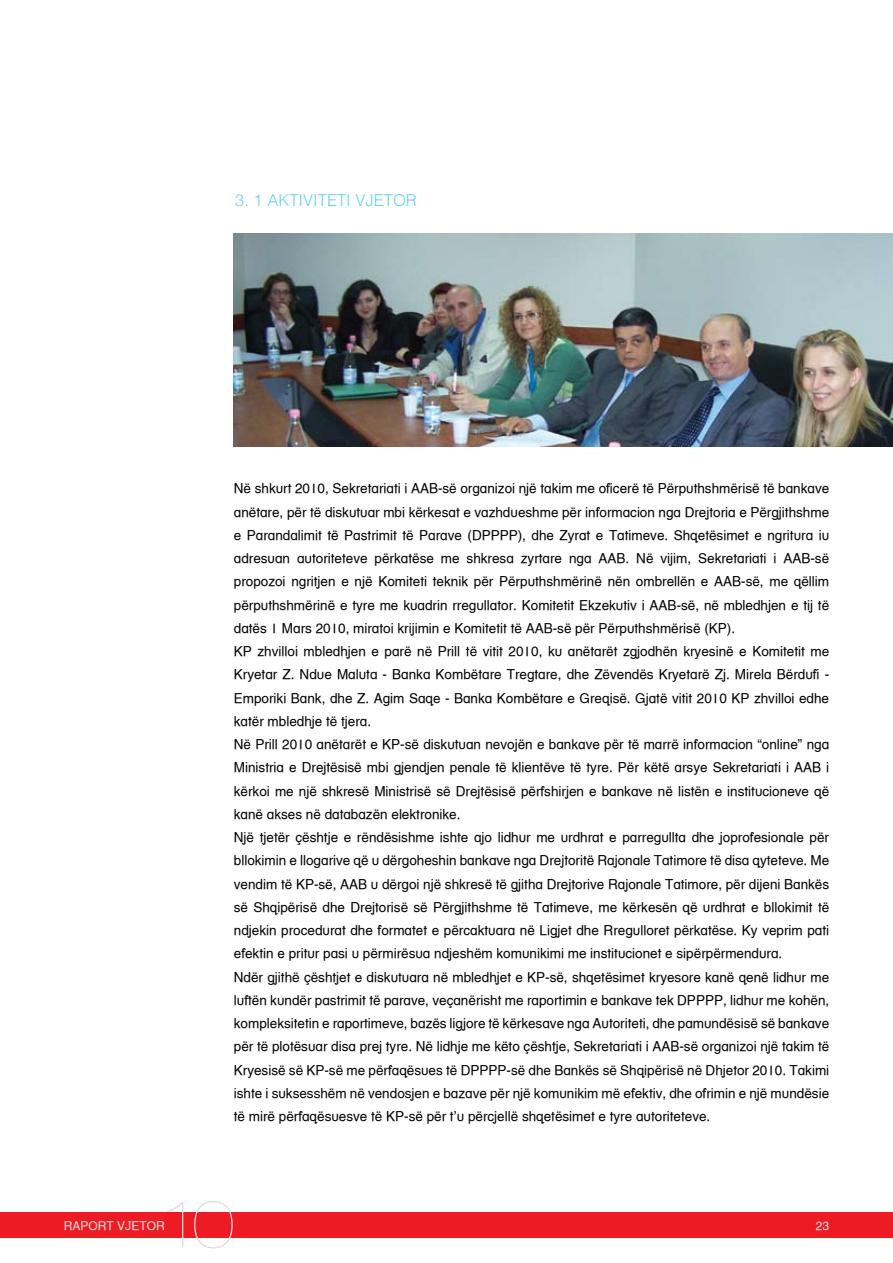
<style>
.page{position:relative;width:893px;height:1263px;background:#fff}
.page>*{position:absolute;margin:0;border:0;box-sizing:border-box;transform-origin:0 0}
.t1{font:300 16.5px "Helvetica LT";color:#6dcff6}
.t2{font:13.5px/23.2px "Helvetica Textbook LT";color:#000}
.t3{font:12px "Helvetica Textbook LT";color:#dcddde}
</style>
<div class="page">
<div style="left:0;top:1212px;width:893px;height:25px;background:#ed1c24"></div>
<svg style="left:167px;top:1201px;width:66px;height:47px"></svg>
<img style="left:234px;top:234px;width:659px;height:212px">
<p class="t1" style="left:235px;top:189px;width:183px">3. 1 AKTIVITETI VJETO R</p>
<p class="t2" style="left:234px;top:477px;width:597px">Në shkurt 2010, Sekretariati i AAB-së organizoi një takim me oficerë të Përputhshmërisë të bankave anëtare, për të diskutuar mbi kërkesat e vazhdueshme për informacion nga Drejtoria e Përgjithshme e Parandalimit të Pastrimit të Parave (DPPPP), dhe Zyrat e Tatimeve. Shqetësimet e ngritura iu adresuan autoriteteve përkatëse me shkresa zyrtare nga AAB. Në vijim, Sekretariati i AAB-së propozoi ngritjen e një Komiteti teknik për Përputhshmërinë nën ombrellën e AAB-së, me qëllim përputhshmërinë e tyre me kuadrin rregullator. Komitetit Ekzekutiv i AAB-së, në mbledhjen e tij të datës 1 Mars 2010, miratoi krijimin e Komitetit të AAB-së për Përputhshmërisë (KP).<br>KP zhvilloi mbledhjen e parë në Prill të vitit 2010, ku anëtarët zgjodhën kryesinë e Komitetit me Kryetar Z. Ndue Maluta - Banka Kombëtare Tregtare, dhe Zëvendës Kryetarë Zj. Mirela Bërdufi - Emporiki Bank, dhe Z. Agim Saqe - Banka Kombëtare e Greqisë. Gjatë vitit 2010 KP zhvilloi edhe katër mbledhje të tjera.<br>Në Prill 2010 anëtarët e KP-së diskutuan nevojën e bankave për të marrë informacion “online” nga Ministria e Drejtësisë mbi gjendjen penale të klientëve të tyre. Për këtë arsye Sekretariati i AAB i kërkoi me një shkresë Ministrisë së Drejtësisë përfshirjen e bankave në listën e institucioneve që kanë akses në databazën elektronike.<br>Një tjetër çështje e rëndësishme ishte ajo lidhur me urdhrat e parregullta dhe joprofesionale për bllokimin e llogarive që u dërgoheshin bankave nga Drejtoritë Rajonale Tatimore të disa qyteteve. Me vendim të KP-së, AAB u dërgoi një shkresë të gjitha Drejtorive Rajonale Tatimore, për dijeni Bankës së Shqipërisë dhe Drejtorisë së Përgjithshme të Tatimeve, me kërkesën që urdhrat e bllokimit të ndjekin procedurat dhe formatet e përcaktuara në Ligjet dhe Rregulloret përkatëse. Ky veprim pati efektin e pritur pasi u përmirësua ndjeshëm komunikimi me institucionet e sipërpërmendura.<br>Ndër gjithë çështjet e diskutuara në mbledhjet e KP-së, shqetësimet kryesore kanë qenë lidhur me luftën kundër pastrimit të parave, veçanërisht me raportimin e bankave tek DPPPP, lidhur me kohën, kompleksitetin e raportimeve, bazës ligjore të kërkesave nga Autoriteti, dhe pamundësisë së bankave për të plotësuar disa prej tyre. Në lidhje me këto çështje, Sekretariati i AAB-së organizoi një takim të Kryesisë së KP-së me përfaqësues të DPPPP-së dhe Bankës së Shqipërisë në Dhjetor 2010. Takimi ishte i suksesshëm në vendosjen e bazave për një komunikim më efektiv, dhe ofrimin e një mundësie të mirë përfaqësuesve të KP-së për t’u përcjellë shqetësimet e tyre autoriteteve.</p>
<p class="t3" style="left:64px;top:1219px;width:102px">RAPORT VJETOR</p>
<p class="t3" style="left:816px;top:1219px;width:15px">23</p>
</div>
